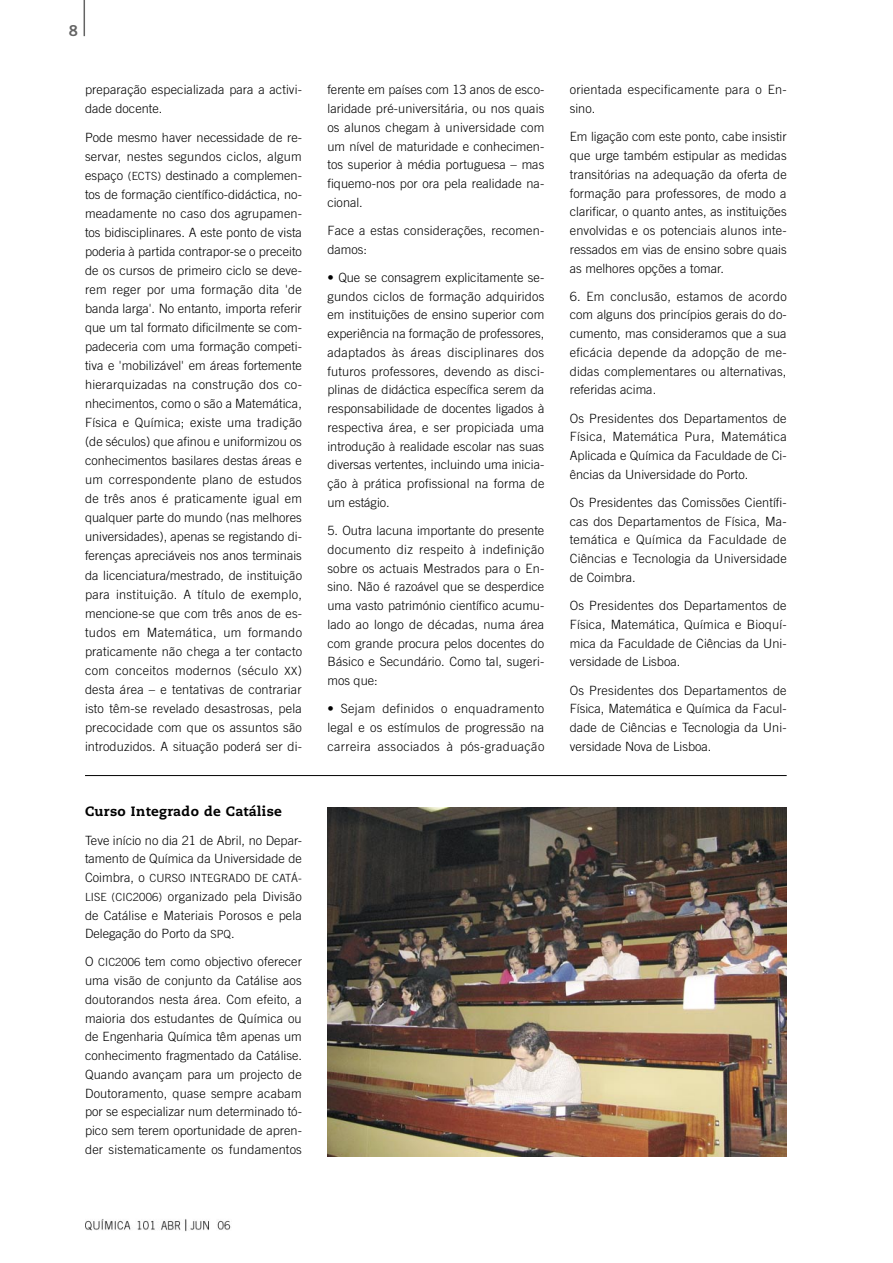
<style>
.page{position:relative;width:893px;height:1263px;background:#fff}
.page>*{position:absolute;margin:0;border:0;box-sizing:border-box;transform-origin:0 0}
.t1{font:15px "Trade Gothic Bold Two";color:#636363}
.t2{font:800 13.5px "Caecilia";letter-spacing:.025em;color:#000}
.t3{font:300 12.75px/18.8px "Trade Gothic";letter-spacing:.005em;color:#000;text-align:justify}
.t4{font:300 11.25px "Trade Gothic";color:#000}
.s1{font-size:11.25px}
.s2{font-size:12.75px}
</style>
<div class="page">
<img style="left:85px;top:1219px;width:146px;height:13px">
<hr style="left:84px;top:0;width:1px;height:36px;background:#636363">
<hr style="left:85px;top:775px;width:702px;height:1px;background:#000">
<img style="left:327px;top:807px;width:460px;height:350px">
<p class="t1" style="left:69px;top:21px;width:11px">8</p>
<p class="t3" style="left:85px;top:80px;width:218px">preparação especializada para a activi&shy;dade docente.</p>
<p class="t3" style="left:85px;top:128px;width:219px">Pode mesmo haver necessidade de re&shy;servar, nestes segundos ciclos, algum espaço <span class="s1">(ECTS)</span> destinado a complemen&shy;tos de formação científico-didáctica, no&shy;meadamente no caso dos agrupamen&shy;tos bidisciplinares. A este ponto de vista poderia à partida contrapor-se o preceito de os cursos de primeiro ciclo se deve&shy;rem reger por uma formação dita 'de banda larga'. No entanto, importa referir que um tal formato dificilmente se com&shy;padeceria com uma formação competi&shy;tiva e 'mobilizável' em áreas fortemente hierarquizadas na construção dos co&shy;nhecimentos, como o são a Matemática, Física e Química; existe uma tradição (de séculos) que afinou e uniformizou os conhecimentos basilares destas áreas e um correspondente plano de estudos de três anos é praticamente igual em qualquer parte do mundo (nas melhores universidades), apenas se registando di&shy;ferenças apreciáveis nos anos terminais da licenciatura/mestrado, de instituição para instituição. A título de exemplo, mencione-se que com três anos de es&shy;tudos em Matemática, um formando praticamente não chega a ter contacto com conceitos modernos (século <span class="s1">XX</span>) desta área – e tentativas de contrariar isto têm-se revelado desastrosas, pela precocidade com que os assuntos são introduzidos. A situação poderá ser di-</p>
<p class="t2" style="left:85px;top:803px;width:198px">Curso Integrado de Catálise</p>
<p class="t3" style="left:85px;top:830px;width:218px">Teve início no dia 21 de Abril, no Depar&shy;tamento de Química da Universidade de</p>
<p class="t4" style="left:85px;top:871px;width:218px"><span class="s2">Coimbra, o</span> CURSO INTEGRADO DE CATÁ-</p>
<p class="t3" style="left:85px;top:887px;width:218px"><span class="s1">LISE (CIC2006)</span> organizado pela Divisão de Catálise e Materiais Porosos e pela Delegação do Porto da <span class="s1">SPQ</span>.</p>
<p class="t3" style="left:85px;top:952px;width:218px">O <span class="s1">CIC2006</span> tem como objectivo oferecer uma visão de conjunto da Catálise aos doutorandos nesta área. Com efeito, a maioria dos estudantes de Química ou de Engenharia Química têm apenas um conhecimento fragmentado da Catálise.<br>Quando avançam para um projecto de Doutoramento, quase sempre acabam por se especializar num determinado tó&shy;pico sem terem oportunidade de apren&shy;der sistematicamente os fundamentos</p>
<p class="t3" style="left:327px;top:80px;width:218px">ferente em países com 13 anos de esco&shy;laridade pré-universitária, ou nos quais os alunos chegam à universidade com um nível de maturidade e conhecimen&shy;tos superior à média portuguesa – mas fiquemo-nos por ora pela realidade na&shy;cional.</p>
<p class="t3" style="left:327px;top:221px;width:218px">Face a estas considerações, recomen&shy;damos:</p>
<p class="t3" style="left:327px;top:268px;width:219px">• Que se consagrem explicitamente se&shy;gundos ciclos de formação adquiridos em instituições de ensino superior com experiência na formação de professores, adaptados às áreas disciplinares dos futuros professores, devendo as disci&shy;plinas de didáctica específica serem da responsabilidade de docentes ligados à respectiva área, e ser propiciada uma introdução à realidade escolar nas suas diversas vertentes, incluindo uma inicia&shy;ção à prática profissional na forma de um estágio.</p>
<p class="t3" style="left:327px;top:521px;width:218px">5. Outra lacuna importante do presente documento diz respeito à indefinição sobre os actuais Mestrados para o En&shy;sino. Não é razoável que se desperdice uma vasto património científico acumu&shy;lado ao longo de décadas, numa área com grande procura pelos docentes do Básico e Secundário. Como tal, sugeri&shy;mos que:</p>
<p class="t3" style="left:327px;top:699px;width:218px">• Sejam definidos o enquadramento legal e os estímulos de progressão na carreira associados à pós-graduação</p>
<p class="t3" style="left:570px;top:80px;width:218px">orientada especificamente para o En&shy;sino.</p>
<p class="t3" style="left:570px;top:127px;width:218px">Em ligação com este ponto, cabe insistir que urge também estipular as medidas transitórias na adequação da oferta de formação para professores, de modo a clarificar, o quanto antes, as instituições envolvidas e os potenciais alunos inte&shy;ressados em vias de ensino sobre quais as melhores opções a tomar.</p>
<p class="t3" style="left:570px;top:287px;width:218px">6. Em conclusão, estamos de acordo com alguns dos princípios gerais do do&shy;cumento, mas consideramos que a sua eficácia depende da adopção de me&shy;didas complementares ou alternativas, referidas acima.</p>
<p class="t3" style="left:570px;top:408px;width:218px">Os Presidentes dos Departamentos de Física, Matemática Pura, Matemática Aplicada e Química da Faculdade de Ci&shy;ências da Universidade do Porto.</p>
<p class="t3" style="left:570px;top:493px;width:219px">Os Presidentes das Comissões Científi&shy;cas dos Departamentos de Física, Ma&shy;temática e Química da Faculdade de Ciências e Tecnologia da Universidade de Coimbra.</p>
<p class="t3" style="left:570px;top:596px;width:218px">Os Presidentes dos Departamentos de Física, Matemática, Química e Bioquí&shy;mica da Faculdade de Ciências da Uni&shy;versidade de Lisboa.</p>
<p class="t3" style="left:570px;top:680px;width:218px">Os Presidentes dos Departamentos de Física, Matemática e Química da Facul&shy;dade de Ciências e Tecnologia da Uni&shy;versidade Nova de Lisboa.</p>
</div>
